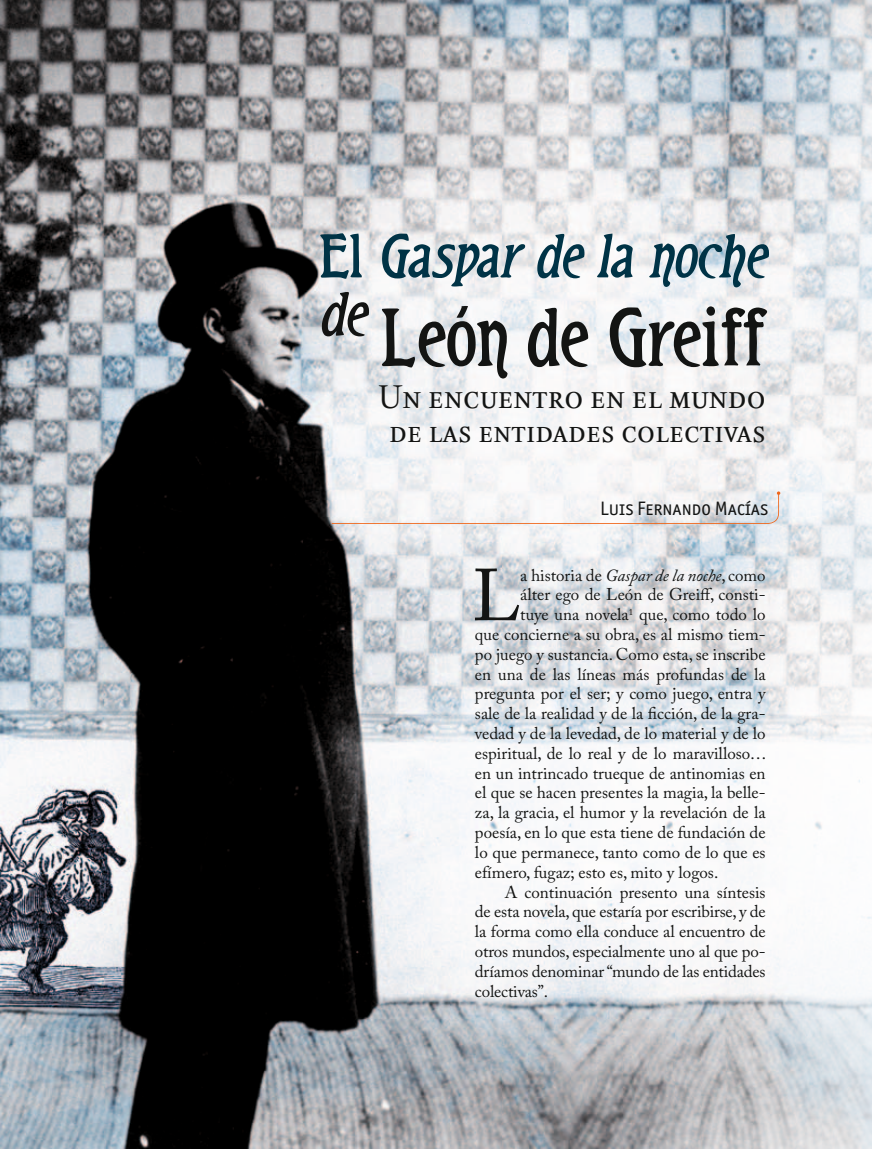
<style>
.page{position:relative;width:872px;height:1149px;background:#fff}
.page>*{position:absolute;margin:0;border:0;box-sizing:border-box;transform-origin:0 0}
.t1{font:87px "Teutonic";color:#131413}
.t2{font:72.6px "Adobe Caslon Pro";color:#131413}
.t3{font:italic 65.25px "Teutonic";color:#003346}
.t4{font:33.75px "Esta Small Caps";letter-spacing:.005em;color:#131413}
.t5{font:32.1px "Esta Small Caps";letter-spacing:.005em;color:#131413}
.t6{font:19.5px "Officina Sans ITC Book SC";color:#131413}
.t7{font:16.95px "Adobe Caslon Pro";color:#131413}
.s1{font-style:normal}
.s2{font-style:italic}
</style>
<div class="page">
<img style="left:0;top:0;width:872px;height:1148px">
<svg style="left:332px;top:491px;width:448px;height:32px"></svg>
<h3 class="t3" style="left:319px;top:219px;width:461px"><span class="s1">E l</span> Gaspardelanoche</h3>
<h1 class="t1" style="left:319px;top:287px;width:447px"><sup>de</sup>León de Greiff</h1>
<h3 class="t4" style="left:378px;top:377px;width:389px">Un encuentro en el mundo</h3>
<h3 class="t5" style="left:389px;top:412px;width:378px">de las entidades colectivas</h3>
<p class="t6" style="left:600px;top:496px;width:170px">Luis Fernando Macías</p>
<h2 class="t2" style="left:472px;top:552px;width:50px">L</h2>
<p class="t7" style="left:520px;top:564px;width:247px">a historia de <span class="s2">Gaspar de la noche</span>, como</p>
<p class="t7" style="left:520px;top:584px;width:247px">álter ego de León de Greiff, consti-</p>
<p class="t7" style="left:520px;top:604px;width:247px">tuye una novela<sup>1</sup> que, como todo lo</p>
<p class="t7" style="left:475px;top:624px;width:292px">que concierne a su obra, es al mismo tiem-</p>
<p class="t7" style="left:475px;top:643px;width:292px">po juego y sustancia. Como esta, se inscribe</p>
<p class="t7" style="left:475px;top:663px;width:292px">en una de las líneas más profundas de la</p>
<p class="t7" style="left:475px;top:683px;width:292px">pregunta por el ser; y como juego, entra y</p>
<p class="t7" style="left:475px;top:703px;width:292px">sale de la realidad y de la ficción, de la gra-</p>
<p class="t7" style="left:475px;top:723px;width:292px">vedad y de la levedad, de lo material y de lo</p>
<p class="t7" style="left:475px;top:742px;width:293px">espiritual, de lo real y de lo maravilloso…</p>
<p class="t7" style="left:475px;top:762px;width:292px">en un intrincado trueque de antinomias en</p>
<p class="t7" style="left:475px;top:782px;width:292px">el que se hacen presentes la magia, la belle-</p>
<p class="t7" style="left:475px;top:802px;width:292px">za, la gracia, el humor y la revelación de la</p>
<p class="t7" style="left:475px;top:822px;width:292px">poesía, en lo que esta tiene de fundación de</p>
<p class="t7" style="left:475px;top:841px;width:292px">lo que permanece, tanto como de lo que es</p>
<p class="t7" style="left:475px;top:861px;width:245px">efímero, fugaz; esto es, mito y logos.</p>
<p class="t7" style="left:505px;top:881px;width:262px">A continuación presento una síntesis</p>
<p class="t7" style="left:475px;top:901px;width:292px">de esta novela, que estaría por escribirse, y de</p>
<p class="t7" style="left:475px;top:921px;width:292px">la forma como ella conduce al encuentro de</p>
<p class="t7" style="left:475px;top:940px;width:292px">otros mundos, especialmente uno al que po-</p>
<p class="t7" style="left:475px;top:960px;width:292px">dríamos denominar “mundo de las entidades</p>
<p class="t7" style="left:475px;top:980px;width:75px">colectivas”.</p>
</div>
